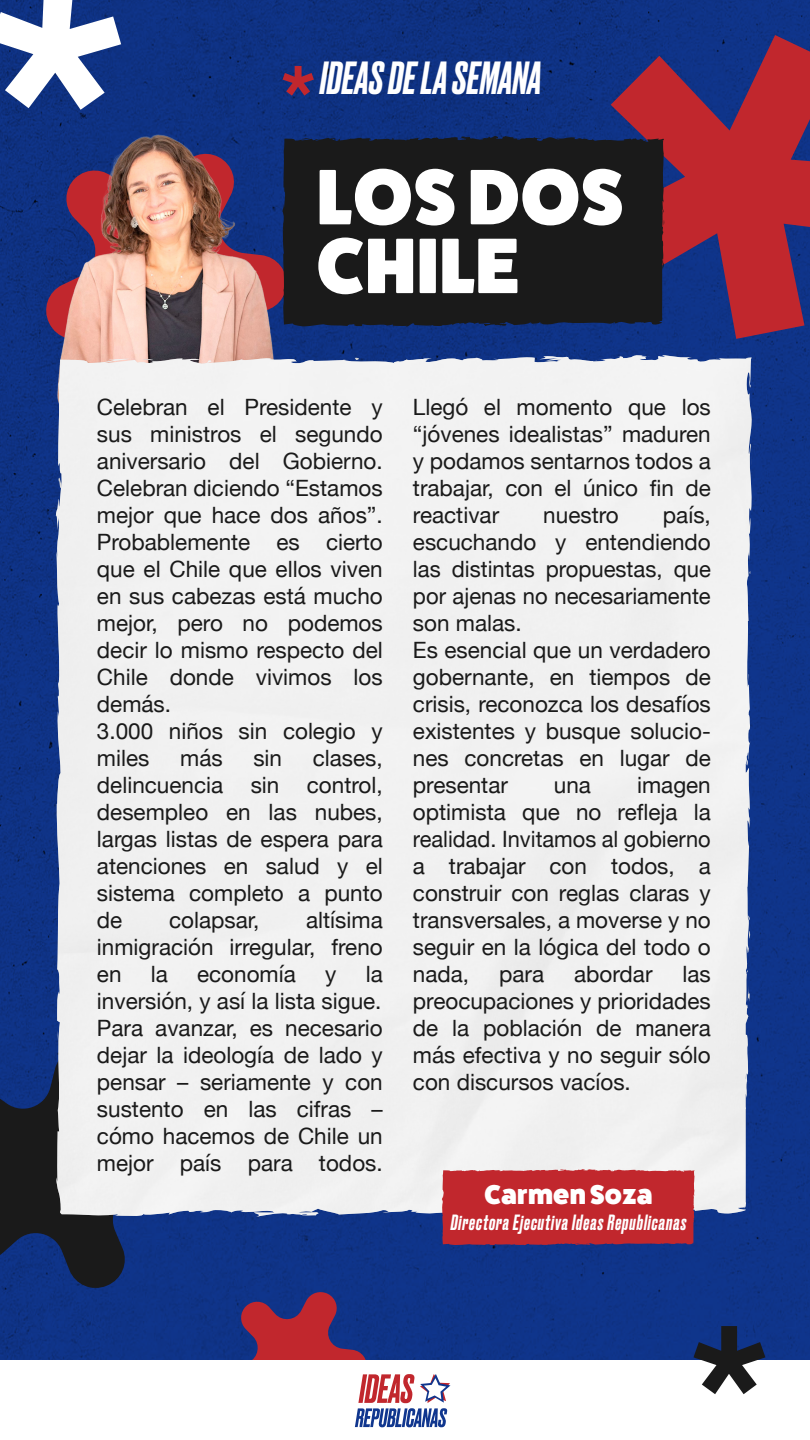
<style>
.page{position:relative;width:810px;height:1440px;background:#fff}
.page>*{position:absolute;margin:0;border:0;box-sizing:border-box;transform-origin:0 0}
.t1{font:800 78.9px/68.8px "Fat Frank";letter-spacing:.01em;color:#fff}
.t2{font:italic 500 43.72px "Druk";letter-spacing:.01em;color:#fff}
.t3{font:800 27.3px "Fat Frank";letter-spacing:.01em;color:#fff}
.t4{font:22.5px/27px "Helvetica Neue";color:#1a1a1a;text-align:justify}
.t5{font:italic 500 20.77px "Druk";letter-spacing:.05em;color:#fff}
</style>
<div class="page">
<img style="left:0;top:0;width:810px;height:1360px">
<svg style="left:42px;top:150px;width:246px;height:244px;background:#232f77"></svg>
<svg style="left:593px;top:35px;width:217px;height:304px;background:#7b2b50"></svg>
<svg style="left:0;top:0;width:121px;height:110px"></svg>
<svg style="left:227px;top:1290px;width:223px;height:138px"></svg>
<div style="left:282px;top:135px;width:382px;height:192px;background:#1a1a1a"></div>
<svg style="left:663px;top:255px;width:2px;height:17px"></svg>
<svg style="left:663px;top:209px;width:2px;height:20px"></svg>
<svg style="left:388px;top:138px;width:6px;height:3px"></svg>
<svg style="left:283px;top:66px;width:31px;height:30px"></svg>
<img style="left:58px;top:133px;width:217px;height:222px">
<div style="left:56px;top:355px;width:609px;height:655px;background:#f1f1f1"></div>
<svg style="left:58px;top:470px;width:3px;height:29px"></svg>
<svg style="left:594px;top:359px;width:6px;height:3px"></svg>
<svg style="left:748px;top:674px;width:1px;height:13px"></svg>
<svg style="left:748px;top:981px;width:3px;height:25px"></svg>
<svg style="left:749px;top:928px;width:1px;height:15px"></svg>
<svg style="left:355px;top:357px;width:5px;height:3px"></svg>
<svg style="left:142px;top:358px;width:12px;height:2px"></svg>
<svg style="left:0;top:1030px;width:188px;height:262px"></svg>
<div style="left:442px;top:1169px;width:253px;height:76px;background:#c1272d"></div>
<svg style="left:694px;top:1326px;width:71px;height:68px"></svg>
<h2 class="t2" style="left:320px;top:48px;width:223px">IDEAS DE LA SEMANA</h2>
<h1 class="t1" style="left:317px;top:163px;width:308px">LOS DOS<br>CHILE</h1>
<p class="t4" style="left:97px;top:395px;width:287px;text-align:left">Celebran el Presidente y sus ministros el segundo aniversario del Gobierno.<br>Celebran diciendo “Estamos mejor que hace dos años”.<br>Probablemente es cierto que el Chile que ellos viven en sus cabezas está mucho mejor, pero no podemos decir lo mismo respecto del<br>Chile donde vivimos los demás.<br>3.000 niños sin colegio y miles</p>
<p class="t4" style="left:180px;top:746px;width:44px">más</p>
<p class="t4" style="left:253px;top:746px;width:30px">sin</p>
<p class="t4" style="left:97px;top:746px;width:287px;text-indent:216px">clases, delincuencia sin control, desempleo en las nubes, largas listas de espera para atenciones en salud y el sistema completo a punto de</p>
<p class="t4" style="left:97px;top:908px;width:287px;text-indent:209px">altísima inmigración irregular, freno en</p>
<p class="t4" style="left:169px;top:908px;width:92px">colapsar,</p>
<p class="t4" style="left:151px;top:962px;width:19px">la</p>
<p class="t4" style="left:197px;top:962px;width:100px">economía</p>
<p class="t4" style="left:325px;top:962px;width:13px">y</p>
<p class="t4" style="left:97px;top:962px;width:287px;text-indent:269px">la inversión, y así la lista sigue.<br>Para avanzar, es necesario dejar la ideología de lado y pensar – seriamente y con sustento en las cifras – cómo hacemos de Chile un mejor país para todos.</p>
<p class="t4" style="left:413px;top:395px;width:299px">Llegó el momento que los “jóvenes idealistas” maduren y podamos sentarnos todos a trabajar, con el único fin de reactivar</p>
<p class="t4" style="left:413px;top:503px;width:299px;text-align:left;text-indent:250px">país, escuchando y entendiendo las distintas propuestas, que por ajenas no necesariamente son malas.<br>Es esencial que un verdadero gobernante, en tiempos de crisis, reconozca los desafíos existentes y busque solucio&shy;nes concretas en lugar de presentar</p>
<p class="t4" style="left:543px;top:503px;width:77px">nuestro</p>
<p class="t4" style="left:413px;top:773px;width:299px;text-indent:224px">imagen optimista que no refleja la realidad. Invitamos al gobierno a trabajar con todos, a construir con reglas claras y transversales, a moverse y no seguir en la lógica del todo o nada,</p>
<p class="t4" style="left:554px;top:773px;width:39px">una</p>
<p class="t4" style="left:413px;top:962px;width:299px;text-indent:270px">las preocupaciones y prioridades de la población de manera más efectiva y no seguir sólo con discursos vacíos.</p>
<p class="t4" style="left:499px;top:962px;width:46px">para</p>
<p class="t4" style="left:574px;top:962px;width:80px">abordar</p>
<p class="t3" style="left:484px;top:1180px;width:170px">Carmen Soza</p>
<p class="t5" style="left:451px;top:1208px;width:237px">Directora Ejecutiva Ideas Republicanas</p>
</div>
